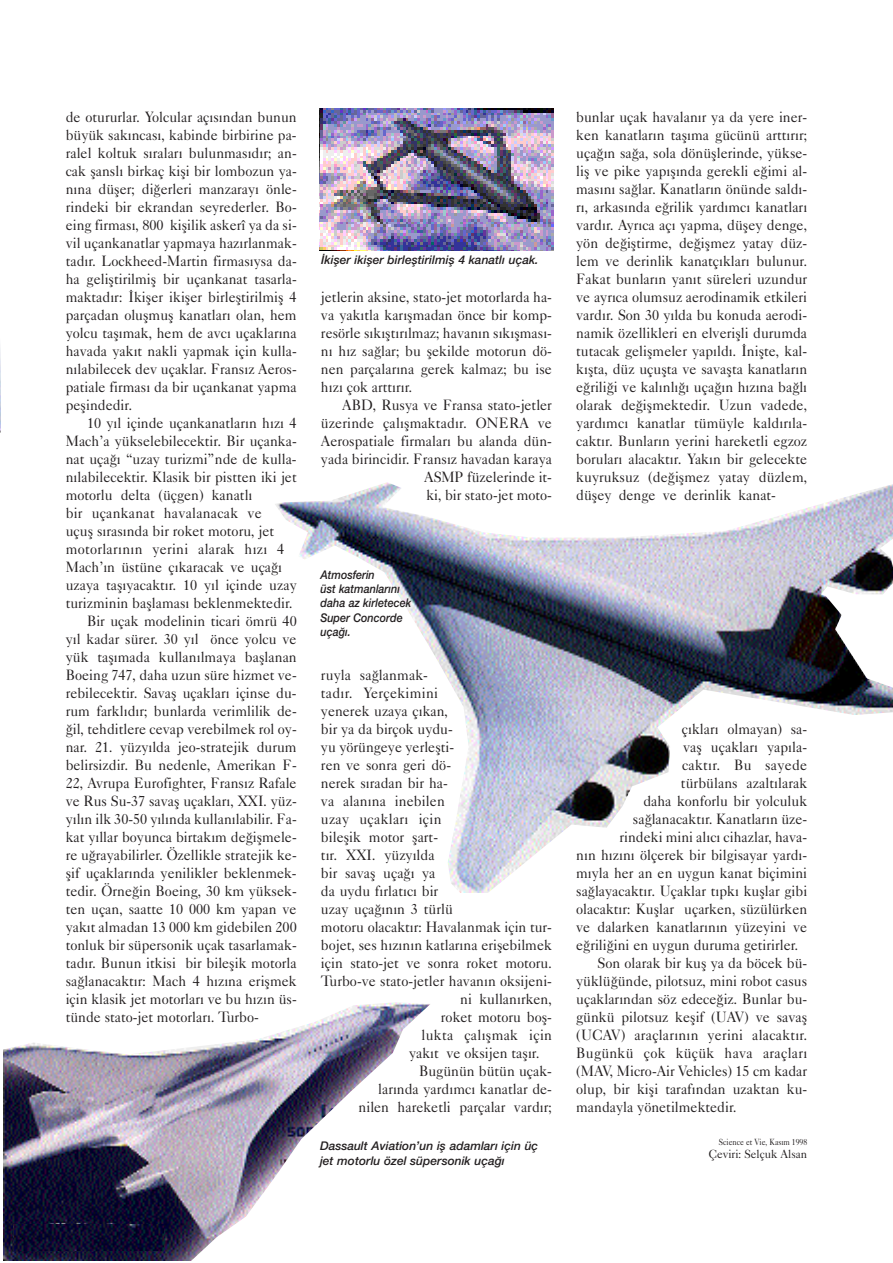
<style>
.page{position:relative;width:893px;height:1263px;background:#fff}
.page>*{position:absolute;margin:0;border:0;box-sizing:border-box;transform-origin:0 0}
.t1{font:15px/18px "Caslon Five Forty";color:#231f20;text-align:justify;scale:.94 1}
.t2{font:15px "Caslon Five Forty";letter-spacing:.02em;color:#231f20;scale:.94 1}
.t3{font:italic 500 12px/14.4px "Helvetica Neue";color:#231f20}
.t4{font:italic 500 12px/14.4px "Helvetica Neue";color:#231f20;scale:.9 1}
.t5{font:12px "Caslon Five Forty";color:#231f20;scale:.95 1}
.t6{font:9px "Caslon Five Forty";color:#231f20;scale:.85 1}
</style>
<div class="page">
<img style="left:0;top:348px;width:1px;height:85px">
<img style="left:319px;top:109px;width:234px;height:142px">
<img style="left:3px;top:1002px;width:427px;height:259px">
<img style="left:275px;top:482px;width:617px;height:410px">
<img style="left:13px;top:1225px;width:150px;height:25px">
<p class="t1" style="left:66px;top:110px;width:247px">de otururlar. Yolcular açısından bunun büyük sakıncası, kabinde birbirine pa&shy;ralel koltuk sıraları bulunmasıdır; an&shy;cak şanslı birkaç kişi bir lombozun ya&shy;nına düşer; diğerleri manzarayı önle&shy;rindeki bir ekrandan seyrederler. Bo&shy;eing firması, 800 kişilik askerî ya da si&shy;vil uçankanatlar yapmaya hazırlanmak&shy;tadır. Lockheed-Martin firmasıysa da&shy;ha geliştirilmiş bir uçankanat tasarla&shy;maktadır: İkişer ikişer birleştirilmiş 4 parçadan oluşmuş kanatları olan, hem yolcu taşımak, hem de avcı uçaklarına havada yakıt nakli yapmak için kulla&shy;nılabilecek dev uçaklar. Fransız Aeros&shy;patiale firması da bir uçankanat yapma peşindedir.</p>
<p class="t1" style="left:87px;top:416px;width:224px">10 yıl içinde uçankanatların hızı 4</p>
<p class="t1" style="left:66px;top:434px;width:247px">Mach’a yükselebilecektir. Bir uçanka-</p>
<p class="t1" style="left:66px;top:452px;width:247px">nat uçağı “uzay turizmi”nde de kulla-</p>
<p class="t1" style="left:66px;top:470px;width:247px">nılabilecektir. Klasik bir pistten iki jet</p>
<p class="t1" style="left:66px;top:488px;width:200px">motorlu delta (üçgen) kanatlı</p>
<p class="t1" style="left:66px;top:506px;width:210px">bir uçankanat havalanacak ve</p>
<p class="t1" style="left:66px;top:524px;width:223px">uçuş sırasında bir roket motoru, jet</p>
<p class="t2" style="left:66px;top:544px;width:234px">motorlarının yerini alarak hızı 4</p>
<p class="t1" style="left:66px;top:560px;width:232px">Mach’ın üstüne çıkaracak ve uçağı</p>
<p class="t1" style="left:66px;top:578px;width:247px">uzaya taşıyacaktır. 10 yıl içinde uzay</p>
<p class="t1" style="left:66px;top:596px;width:243px">turizminin başlaması beklenmektedir.</p>
<p class="t1" style="left:87px;top:614px;width:225px">Bir uçak modelinin ticari ömrü 40</p>
<p class="t1" style="left:66px;top:632px;width:247px">yıl kadar sürer. 30 yıl önce yolcu ve</p>
<p class="t1" style="left:66px;top:650px;width:247px">yük taşımada kullanılmaya başlanan</p>
<p class="t1" style="left:66px;top:668px;width:247px">Boeing 747, daha uzun süre hizmet ve-</p>
<p class="t1" style="left:66px;top:686px;width:247px">rebilecektir. Savaş uçakları içinse du-</p>
<p class="t1" style="left:66px;top:704px;width:247px">rum farklıdır; bunlarda verimlilik de-</p>
<p class="t1" style="left:66px;top:722px;width:247px">ğil, tehditlere cevap verebilmek rol oy-</p>
<p class="t1" style="left:66px;top:740px;width:247px">nar. 21. yüzyılda jeo-stratejik durum</p>
<p class="t1" style="left:66px;top:758px;width:247px">belirsizdir. Bu nedenle, Amerikan F-</p>
<p class="t1" style="left:66px;top:776px;width:247px">22, Avrupa Eurofighter, Fransız Rafale</p>
<p class="t1" style="left:66px;top:794px;width:247px">ve Rus Su-37 savaş uçakları, XXI. yüz-</p>
<p class="t1" style="left:66px;top:812px;width:247px">yılın ilk 30-50 yılında kullanılabilir. Fa-</p>
<p class="t1" style="left:66px;top:830px;width:247px">kat yıllar boyunca birtakım değişmele-</p>
<p class="t1" style="left:66px;top:848px;width:247px">re uğrayabilirler. Özellikle stratejik ke-</p>
<p class="t1" style="left:66px;top:866px;width:247px">şif uçaklarında yenilikler beklenmek-</p>
<p class="t1" style="left:66px;top:884px;width:247px">tedir. Örneğin Boeing, 30 km yüksek-</p>
<p class="t1" style="left:66px;top:902px;width:247px">ten uçan, saatte 10 000 km yapan ve</p>
<p class="t1" style="left:66px;top:920px;width:247px">yakıt almadan 13 000 km gidebilen 200</p>
<p class="t1" style="left:66px;top:938px;width:247px">tonluk bir süpersonik uçak tasarlamak-</p>
<p class="t1" style="left:66px;top:956px;width:247px">tadır. Bunun itkisi bir bileşik motorla</p>
<p class="t1" style="left:66px;top:974px;width:247px">sağlanacaktır: Mach 4 hızına erişmek</p>
<p class="t1" style="left:66px;top:992px;width:247px">için klasik jet motorları ve bu hızın üs-</p>
<p class="t1" style="left:66px;top:1010px;width:207px">tünde stato-jet motorları. Turbo-</p>
<p class="t3" style="left:321px;top:253px;width:219px">İkişer ikişer birleştirilmiş 4 kanatlı uçak.</p>
<p class="t1" style="left:321px;top:290px;width:247px">jetlerin aksine, stato-jet motorlarda ha&shy;va yakıtla karışmadan önce bir komp&shy;resörle sıkıştırılmaz; havanın sıkışması&shy;nı hız sağlar; bu şekilde motorun dö&shy;nen parçalarına gerek kalmaz; bu ise hızı çok arttırır.</p>
<p class="t1" style="left:321px;top:398px;width:247px;text-align:right">ABD, Rusya ve Fransa stato-jetler üzerinde çalışmaktadır. ONERA ve<br>Aerospatiale firmaları bu alanda dün&shy;yada birincidir. Fransız havadan karaya<br>ASMP füzelerinde it-<br>ki, bir stato-jet moto-</p>
<p class="t4" style="left:320px;top:568px;width:103px">Atmosferin<br>üst katmanlarını daha az kirletecek<br>Super Concorde uçağı.</p>
<p class="t1" style="left:321px;top:668px;width:115px">ruyla sağlanmak-</p>
<p class="t2" style="left:321px;top:688px;width:126px">tadır. Yerçekimini</p>
<p class="t1" style="left:321px;top:704px;width:137px">yenerek uzaya çıkan,</p>
<p class="t1" style="left:321px;top:722px;width:142px">bir ya da birçok uydu-</p>
<p class="t1" style="left:321px;top:740px;width:143px">yu yörüngeye yerleşti-</p>
<p class="t1" style="left:321px;top:758px;width:140px">ren ve sonra geri dö-</p>
<p class="t1" style="left:321px;top:776px;width:136px">nerek sıradan bir ha-</p>
<p class="t1" style="left:321px;top:794px;width:133px">va alanına inebilen</p>
<p class="t2" style="left:321px;top:814px;width:130px">uzay uçakları için</p>
<p class="t1" style="left:321px;top:830px;width:126px">bileşik motor şart-</p>
<p class="t1" style="left:321px;top:848px;width:122px">tır. XXI. yüzyılda</p>
<p class="t1" style="left:321px;top:866px;width:123px">bir savaş uçağı ya</p>
<p class="t1" style="left:321px;top:884px;width:126px">da uydu fırlatıcı bir</p>
<p class="t1" style="left:321px;top:902px;width:142px">uzay uçağının 3 türlü</p>
<p class="t1" style="left:321px;top:920px;width:247px">motoru olacaktır: Havalanmak için tur-</p>
<p class="t1" style="left:321px;top:938px;width:247px">bojet, ses hızının katlarına erişebilmek</p>
<p class="t1" style="left:321px;top:956px;width:247px">için stato-jet ve sonra roket motoru.</p>
<p class="t1" style="left:321px;top:974px;width:247px">Turbo-ve stato-jetler havanın oksijeni-</p>
<p class="t1" style="left:460px;top:992px;width:99px">ni kullanırken,</p>
<p class="t1" style="left:441px;top:1010px;width:120px">roket motoru boş-</p>
<p class="t2" style="left:421px;top:1030px;width:140px">lukta çalışmak için</p>
<p class="t1" style="left:409px;top:1046px;width:140px">yakıt ve oksijen taşır.</p>
<p class="t1" style="left:419px;top:1064px;width:143px">Bugünün bütün uçak-</p>
<p class="t1" style="left:378px;top:1082px;width:186px">larında yardımcı kanatlar de-</p>
<p class="t1" style="left:358px;top:1100px;width:207px">nilen hareketli parçalar vardır;</p>
<p class="t3" style="left:320px;top:1140px;width:220px">Dassault Aviation’un iş adamları için üç jet motorlu özel süpersonik uçağı</p>
<p class="t1" style="left:576px;top:110px;width:247px">bunlar uçak havalanır ya da yere iner&shy;ken kanatların taşıma gücünü arttırır; uçağın sağa, sola dönüşlerinde, yükse&shy;liş ve pike yapışında gerekli eğimi al&shy;masını sağlar. Kanatların önünde saldı&shy;rı, arkasında eğrilik yardımcı kanatları vardır. Ayrıca açı yapma, düşey denge, yön değiştirme, değişmez yatay düz&shy;lem ve derinlik kanatçıkları bulunur.<br>Fakat bunların yanıt süreleri uzundur ve ayrıca olumsuz aerodinamik etkileri vardır. Son 30 yılda bu konuda aerodi&shy;namik özellikleri en elverişli durumda tutacak gelişmeler yapıldı. İnişte, kal&shy;kışta, düz uçuşta ve savaşta kanatların eğriliği ve kalınlığı uçağın hızına bağlı olarak değişmektedir. Uzun vadede, yardımcı kanatlar tümüyle kaldırıla&shy;caktır. Bunların yerini hareketli egzoz boruları alacaktır. Yakın bir gelecekte kuyruksuz (değişmez yatay düzlem, düşey denge ve derinlik kanat-</p>
<p class="t1" style="left:682px;top:722px;width:135px">çıkları olmayan) sa-</p>
<p class="t1" style="left:683px;top:740px;width:133px">vaş uçakları yapıla-</p>
<p class="t2" style="left:682px;top:760px;width:135px">caktır. Bu sayede</p>
<p class="t1" style="left:681px;top:776px;width:136px">türbülans azaltılarak</p>
<p class="t1" style="left:643px;top:794px;width:176px">daha konforlu bir yolculuk</p>
<p class="t1" style="left:633px;top:812px;width:187px">sağlanacaktır. Kanatların üze-</p>
<p class="t1" style="left:619px;top:830px;width:201px">rindeki mini alıcı cihazlar, hava-</p>
<p class="t1" style="left:576px;top:848px;width:247px">nın hızını ölçerek bir bilgisayar yardı-</p>
<p class="t1" style="left:576px;top:866px;width:247px">mıyla her an en uygun kanat biçimini</p>
<p class="t1" style="left:576px;top:884px;width:247px">sağlayacaktır. Uçaklar tıpkı kuşlar gibi</p>
<p class="t1" style="left:576px;top:902px;width:247px">olacaktır: Kuşlar uçarken, süzülürken</p>
<p class="t1" style="left:576px;top:920px;width:247px">ve dalarken kanatlarının yüzeyini ve</p>
<p class="t1" style="left:576px;top:938px;width:238px">eğriliğini en uygun duruma getirirler.</p>
<p class="t1" style="left:597px;top:956px;width:224px">Son olarak bir kuş ya da böcek bü-</p>
<p class="t1" style="left:576px;top:974px;width:247px">yüklüğünde, pilotsuz, mini robot casus</p>
<p class="t1" style="left:576px;top:992px;width:247px">uçaklarından söz edeceğiz. Bunlar bu-</p>
<p class="t1" style="left:576px;top:1010px;width:247px">günkü pilotsuz keşif (UAV) ve savaş</p>
<p class="t1" style="left:576px;top:1028px;width:247px">(UCAV) araçlarının yerini alacaktır.</p>
<p class="t2" style="left:576px;top:1048px;width:247px">Bugünkü çok küçük hava araçları</p>
<p class="t1" style="left:576px;top:1064px;width:247px">(MAV, Micro-Air Vehicles) 15 cm kadar</p>
<p class="t1" style="left:576px;top:1082px;width:247px">olup, bir kişi tarafından uzaktan ku-</p>
<p class="t1" style="left:576px;top:1100px;width:172px">mandayla yönetilmektedir.</p>
<p class="t6" style="left:719px;top:1138px;width:105px">Science et Vie, Kasım 1998</p>
<p class="t5" style="left:708px;top:1149px;width:105px">Çeviri: Selçuk Alsan</p>
</div>
